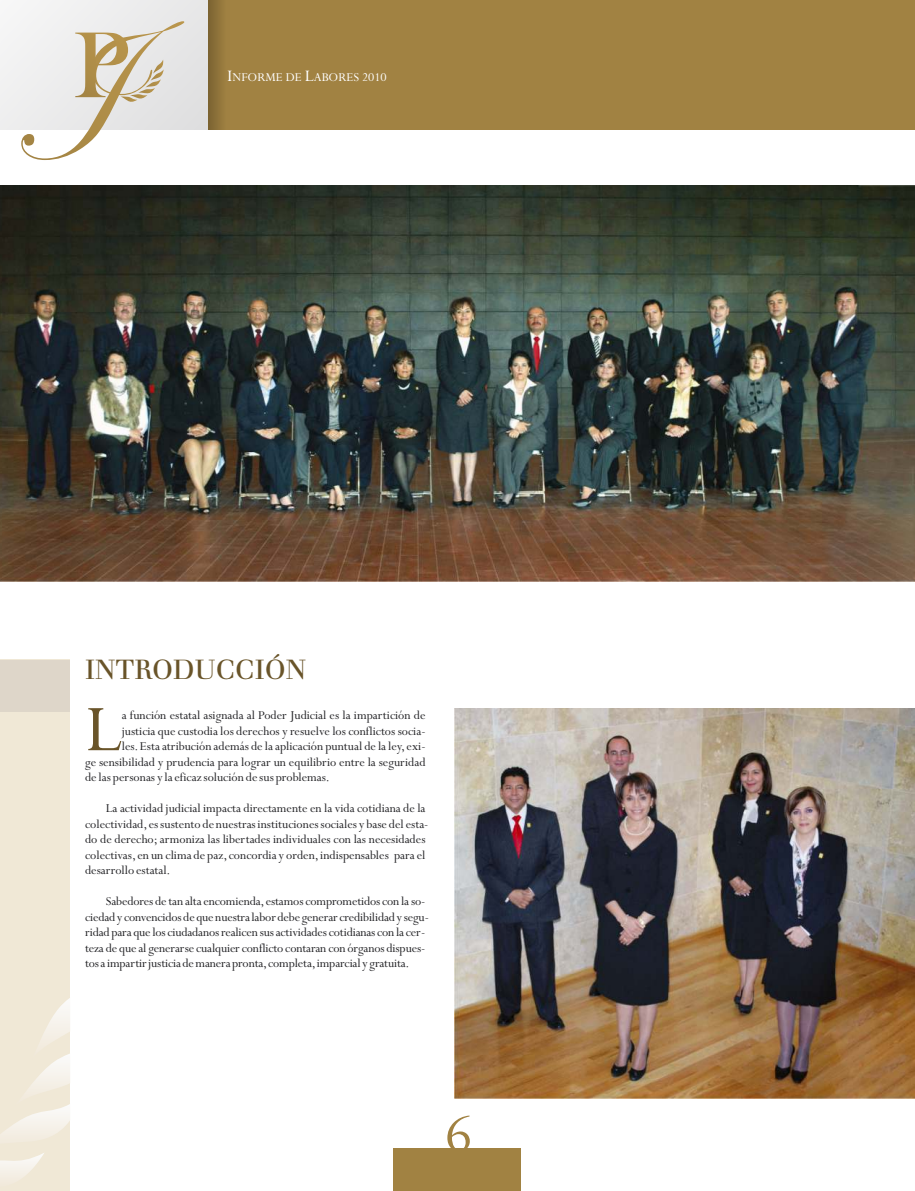
<style>
.page{position:relative;width:915px;height:1191px;background:#fff}
.page>*{position:absolute;margin:0;border:0;box-sizing:border-box;transform-origin:0 0}
.t1{font:73.35px "Perpetua";color:#695429}
.t2{font:60px "Perpetua";color:#a18242}
.t3{font:27px "Justus Versalitas";color:#695429}
.t4{font:13.5px/15.5px "Perpetua";color:#212124}
.t5{font:13.5px "Perpetua";color:#fff}
.s1{font-size:18px}
</style>
<div class="page">
<svg style="left:914px;top:0;width:1px;height:1099px"></svg>
<div style="left:0;top:0;width:914px;height:129px;background:#a18242"></div>
<div style="left:0;top:0;width:208px;height:129px;background:linear-gradient(to right,#f6f6f6,#e5e5e6)"></div>
<div style="left:393px;top:1148px;width:128px;height:43px;background:#a18242"></div>
<img style="left:454px;top:708px;width:460px;height:390px">
<img style="left:0;top:185px;width:914px;height:396px">
<div style="left:0;top:659px;width:70px;height:532px;background:#f0e8d6"></div>
<svg style="left:21px;top:21px;width:163px;height:139px"></svg>
<div style="left:208px;top:0;width:22px;height:129px;background:linear-gradient(to right,#7c6332,#a38443)"></div>
<div style="left:0;top:659px;width:70px;height:52px;background:#ded6c9"></div>
<svg style="left:0;top:998px;width:70px;height:181px"></svg>
<p class="t5" style="left:227px;top:73px;width:161px"><span class="s1">I</span>NFORME DE <span class="s1">L</span>ABORES 2010</p>
<h3 class="t3" style="left:85px;top:657px;width:222px">INTRODUCCIÓN</h3>
<h1 class="t1" style="left:85px;top:704px;width:38px">L</h1>
<p class="t4" style="left:122px;top:709px;width:305px">a función estatal asignada al Poder Judicial es la impartición de</p>
<p class="t4" style="left:122px;top:725px;width:305px">justicia que custodia los derechos y resuelve los conflictos socia-</p>
<p class="t4" style="left:122px;top:740px;width:305px">les.Esta atribución además de la aplicación puntual de la ley, exi-</p>
<p class="t4" style="left:85px;top:756px;width:342px">ge sensibilidad y prudencia para lograr un equilibrio entre la seguridad</p>
<p class="t4" style="left:85px;top:771px;width:246px">de las personas y la eficaz solución de sus problemas.</p>
<p class="t4" style="left:85px;top:802px;width:345px;text-indent:21px">La actividad judicial impacta directamente en la vida cotidiana de la colectividad,es sustento de nuestras instituciones sociales y base del esta&shy;do de derecho; armoniza las libertades individuales con las necesidades colectivas,en un clima de paz,concordia y orden,indispensables para el desarrollo estatal.</p>
<p class="t4" style="left:85px;top:895px;width:345px;text-indent:21px">Sabedores de tan alta encomienda,estamoscomprometidoscon laso&shy;ciedady convencidosde quenuestralabordebe generarcredibilidady segu&shy;ridad para que losciudadanosrealicen susactividadescotidianascon lacer&shy;teza de que al generarse cualquierconflicto contaran con órganos dispues&shy;tosaimpartirjusticiademanerapronta,completa,imparcial y gratuita.</p>
<h2 class="t2" style="left:444px;top:1113px;width:29px">6</h2>
</div>
